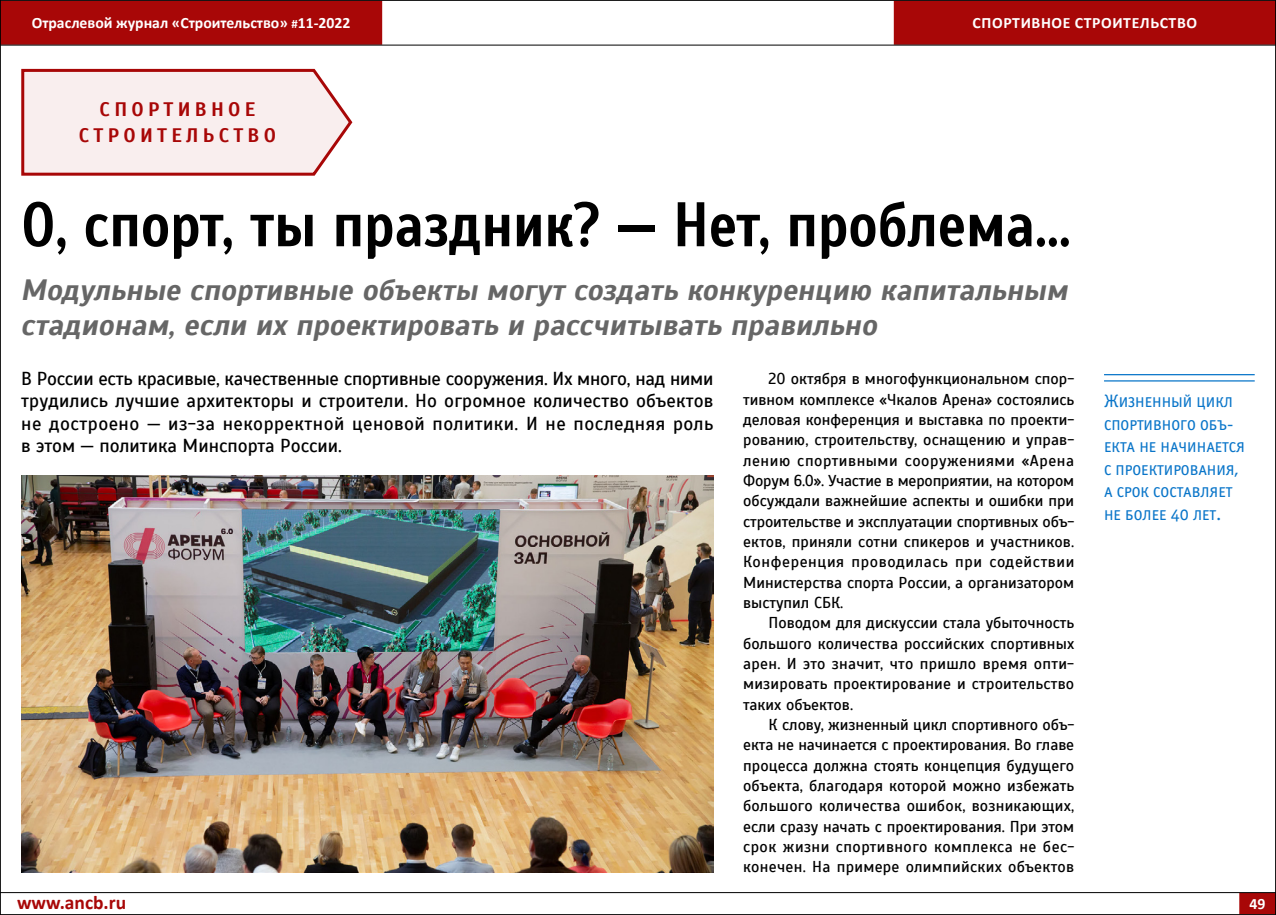
<style>
.page{position:relative;width:1276px;height:915px;background:#fff}
.page>*{position:absolute;margin:0;border:0;box-sizing:border-box;transform-origin:0 0}
.t1{font:700 62.85px "Scada";color:#000;scale:.86 1}
.t2{font:italic 700 29.4px/35.2px "Scada";color:#666}
.t3{font:700 19.5px/25.5px "Scada";letter-spacing:.22em;color:#a80707;text-align:center}
.t4{font:700 19.5px "Calibri";color:#a80707}
.t5{font:18.75px/22.5px "Scada";color:#000;text-align:justify}
.t6{font:18px/22.5px "Officina Sans Book SCC";color:#0975c9}
.t7{font:15.75px/20.2px "Scada";letter-spacing:.015em;color:#000;text-align:justify}
.t8{font:700 15.75px "Calibri";color:#fff}
.s1{font-size:12.75px}
</style>
<div class="page">
<svg style="left:21px;top:68px;width:332px;height:108px;background:#f3dfdf"></svg>
<img style="left:21px;top:475px;width:692px;height:397px">
<hr style="left:1104px;top:374px;width:150px;height:1px;background:#0975c9">
<hr style="left:1104px;top:380px;width:150px;height:1px;background:#0975c9">
<div style="left:0;top:1px;width:382px;height:44px;background:#a80707"></div>
<div style="left:894px;top:1px;width:382px;height:44px;background:#a80707"></div>
<hr style="left:0;top:0;width:1276px;height:1px;background:#000">
<hr style="left:0;top:45px;width:1276px;height:1px;background:#000">
<div style="left:1239px;top:892px;width:37px;height:21px;background:#a80707"></div>
<hr style="left:0;top:891px;width:1276px;height:1px;background:#000">
<hr style="left:0;top:913px;width:1276px;height:1px;background:#000">
<hr style="left:0;top:0;width:1px;height:914px;background:#000">
<hr style="left:1275px;top:0;width:1px;height:914px;background:#000">
<p class="t8" style="left:32px;top:12px;width:320px">Отраслевой журнал «Строительство» <span class="s1">#</span>11-2022</p>
<p class="t8" style="left:972px;top:12px;width:31px">Спортивное</p>
<p class="t8" style="left:1074px;top:12px;width:11px">строите</p>
<p class="t8" style="left:1139px;top:12px;width:30px">льство</p>
<p class="t3" style="left:79px;top:97px;width:199px">СПОРТИВНОЕ<br>СТРОИТЕЛЬСТВО</p>
<h1 class="t1" style="left:21px;top:186px;width:1221px">О, спорт, ты праздник? — Нет, проблема…</h1>
<h2 class="t2" style="left:21px;top:272px;width:1048px">Модульные спортивные объекты могут создать конкуренцию капитальным стадионам, если их проектировать и рассчитывать правильно</h2>
<p class="t7" style="left:743px;top:369px;width:333px;text-indent:26px">20 октября в многофункциональном спор&shy;тивном комплексе «Чкалов Арена» состоялись деловая конференция и выставка по проекти&shy;рованию, строительству, оснащению и управ&shy;лению спортивными сооружениями «Арена Форум 6.0». Участие в мероприятии, на котором обсуждали важнейшие аспекты и ошибки при строительстве и эксплуатации спортивных объ&shy;ектов, приняли сотни спикеров и участников.<br>Конференция проводилась при содействии Министерства спорта России, а организатором выступил СБК.</p>
<p class="t7" style="left:743px;top:612px;width:333px;text-indent:26px">Поводом для дискуссии стала убыточность большого количества российских спортивных арен. И это значит, что пришло время опти&shy;мизировать проектирование и строительство таких объектов.</p>
<p class="t7" style="left:743px;top:714px;width:333px;text-indent:26px">К слову, жизненный цикл спортивного объ&shy;екта не начинается с проектирования. Во главе процесса должна стоять концепция будущего объекта, благодаря которой можно избежать большого количества ошибок, возникающих, если сразу начать с проектирования. При этом срок жизни спортивного комплекса не бес&shy;конечен. На примере олимпийских объектов</p>
<p class="t5" style="left:21px;top:367px;width:693px">В России есть красивые, качественные спортивные сооружения. Их много, над ними трудились лучшие архитекторы и строители. Но огромное количество объектов не достроено — из-за некорректной ценовой политики. И не последняя роль в этом — политика Минспорта России.</p>
<p class="t6" style="left:1104px;top:390px;width:142px">Жизненный цикл спортивного объ&shy;екта не начинается с проектирования, а срок составляет не более 40 лет.</p>
<p class="t4" style="left:17px;top:889px;width:111px">www.ancb.ru</p>
<p class="t8" style="left:1249px;top:892px;width:17px">49</p>
</div>
